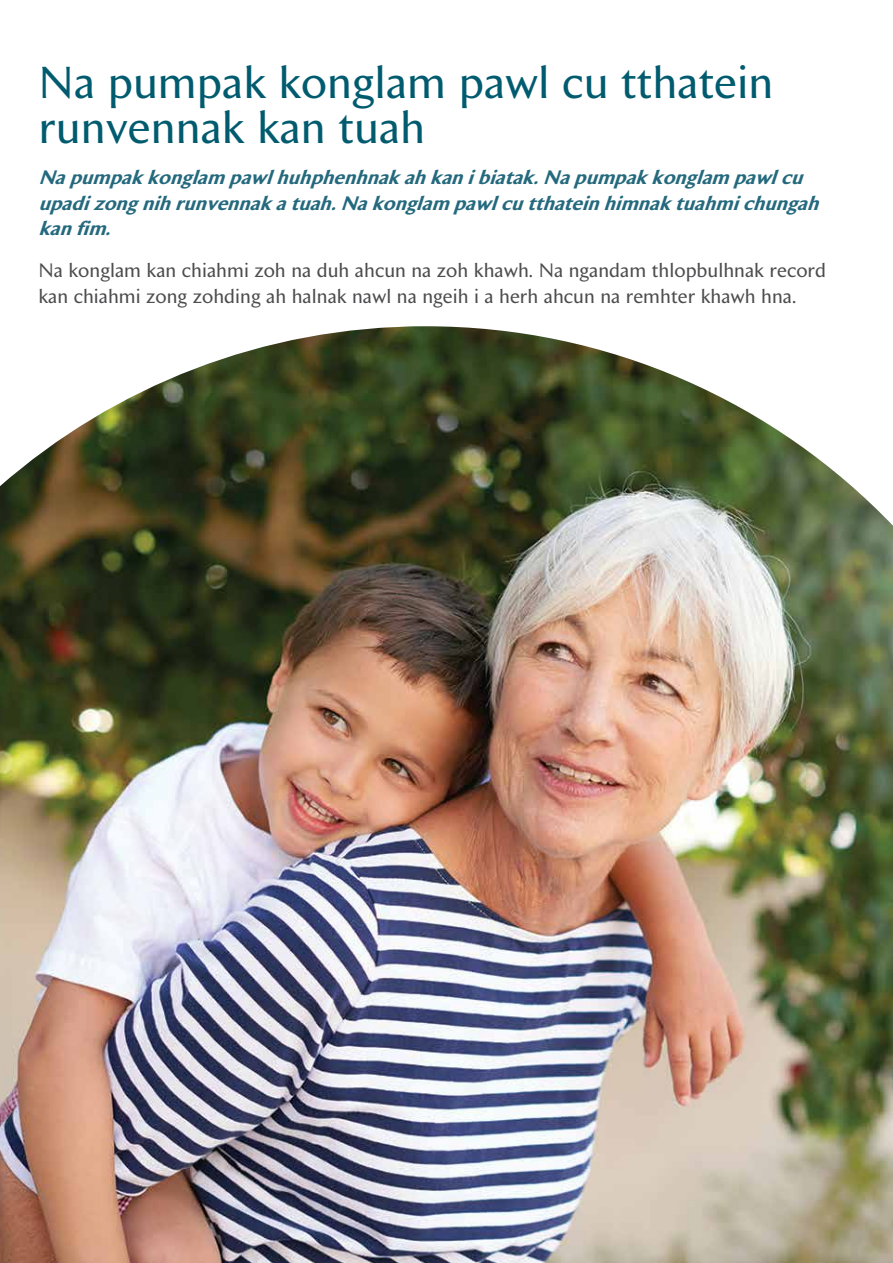
<style>
.page{position:relative;width:893px;height:1263px;background:#fff}
.page>*{position:absolute;margin:0;border:0;box-sizing:border-box;transform-origin:0 0}
.t1{font:45px/45px "Beaulieu";color:#005b6f}
.t2{font:italic 600 19.5px/25.5px "Beaulieu";color:#24697d}
.t3{font:19.5px/25.5px "Beaulieu";color:#4d4d4f}
</style>
<div class="page">
<img style="left:0;top:326px;width:893px;height:937px">
<h1 class="t1" style="left:38px;top:61px;width:736px">Na pumpak konglam pawl cu tthatein runvennak kan tuah</h1>
<p class="t2" style="left:38px;top:165px;width:789px">Napumpakkonglam pawlhuhphenhnakahkanibiatak.Napumpakkonglam pawlcu upadizongnihrunvennakatuah.Nakonglam pawlcutthateinhimnaktuahmichungah kanfim.</p>
<p class="t3" style="left:38px;top:258px;width:789px">Na konglam kan chiahmi zoh na duh ahcun na zoh khawh. Na ngandam thlopbulhnak record kan chiahmi zong zohding ah halnak nawl na ngeih i a herh ahcun na remhter khawh hna.</p>
</div>
